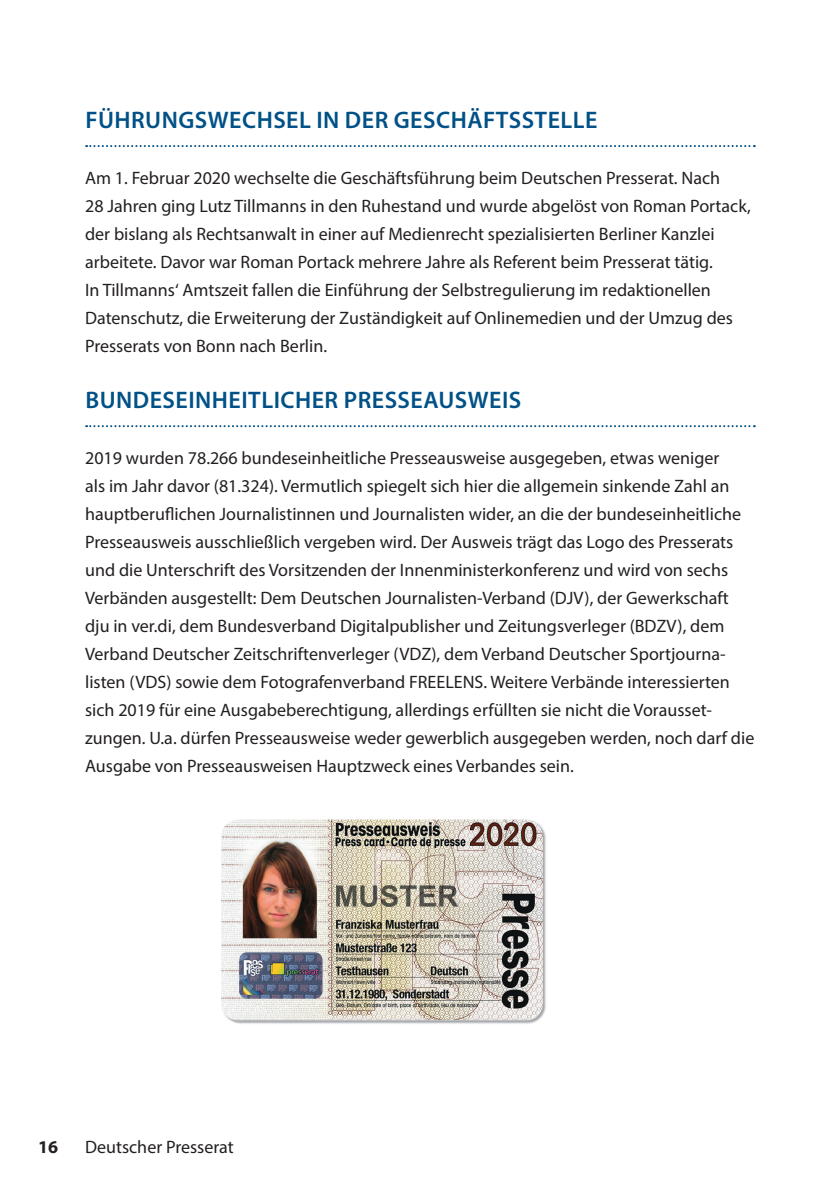
<style>
.page{position:relative;width:840px;height:1191px;background:#fff}
.page>*{position:absolute;margin:0;border:0;box-sizing:border-box;transform-origin:0 0}
.t1{font:600 24px "Myriad Pro";letter-spacing:.02em;color:#005187}
.t2{font:18px/28px "Myriad Pro";color:#231f20}
.t3{font:700 18px "Myriad Pro";color:#231f20}
</style>
<div class="page">
<svg style="left:86px;top:145px;width:668px;height:2px"></svg>
<svg style="left:86px;top:425px;width:668px;height:2px"></svg>
<img style="left:230px;top:827px;width:316px;height:197px">
<img style="left:221px;top:819px;width:321px;height:201px">
<h1 class="t1" style="left:85px;top:105px;width:513px">FÜHRUNGSWECHSEL IN DER GESCHÄFTSSTELLE</h1>
<p class="t2" style="left:85px;top:164px;width:666px">Am 1. Februar 2020 wechselte die Geschäftsführung beim Deutschen Presserat. Nach<br>28 Jahren ging Lutz Tillmanns in den Ruhestand und wurde abgelöst von Roman Portack, der bislang als Rechtsanwalt in einer auf Medienrecht spezialisierten Berliner Kanzlei arbeitete. Davor war Roman Portack mehrere Jahre als Referent beim Presserat tätig.<br>In Tillmanns‘ Amtszeit fallen die Einführung der Selbstregulierung im redaktionellen Datenschutz, die Erweiterung der Zuständigkeit auf Onlinemedien und der Umzug des Presserats von Bonn nach Berlin.</p>
<h1 class="t1" style="left:85px;top:385px;width:437px">BUNDESEINHEITLICHER PRESSEAUSWEIS</h1>
<p class="t2" style="left:85px;top:444px;width:670px">2019 wurden 78.266 bundeseinheitliche Presseausweise ausgegeben, etwas weniger<br>als im Jahr davor (81.324). Vermutlich spiegelt sich hier die allgemein sinkende Zahl an hauptberuflichen Journalistinnen und Journalisten wider, an die der bundeseinheitliche Presseausweis ausschließlich vergeben wird. Der Ausweis trägt das Logo des Presserats und die Unterschrift des Vorsitzenden der Innenministerkonferenz und wird von sechs Verbänden ausgestellt: Dem Deutschen Journalisten-Verband (DJV), der Gewerkschaft dju in ver.di, dem Bundesverband Digitalpublisher und Zeitungsverleger (BDZV), dem Verband Deutscher Zeitschriftenverleger (VDZ), dem Verband Deutscher Sportjourna&shy;listen (VDS) sowie dem Fotografenverband FREELENS. Weitere Verbände interessierten sich 2019 für eine Ausgabeberechtigung, allerdings erfüllten sie nicht die Vorausset&shy;zungen. U.a. dürfen Presseausweise weder gewerblich ausgegeben werden, noch darf die Ausgabe von Presseausweisen Hauptzweck eines Verbandes sein.</p>
<p class="t3" style="left:38px;top:1134px;width:21px">16</p>
<p class="t2" style="left:85px;top:1132px;width:150px">Deutscher Presserat</p>
</div>
